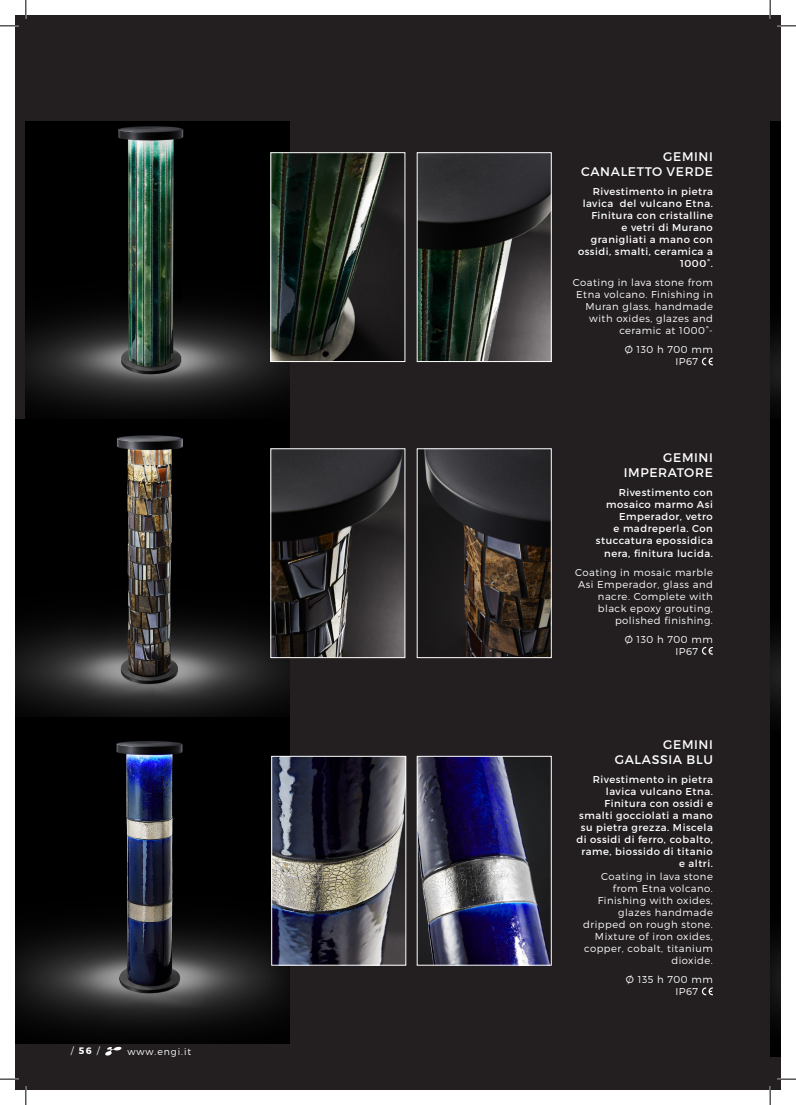
<style>
.page{position:relative;width:796px;height:1105px;background:#fff}
.page>*{position:absolute;margin:0;border:0;box-sizing:border-box;transform-origin:0 0}
.Caption_-_Right{font:12.5px "Montserrat";letter-spacing:.05em;color:#fff}
.Caption_-_Right-2{font:10px/12px "Montserrat";letter-spacing:.05em;color:#fff;text-align:right}
.Caption_-_Right-3{font:300 10px/12px "Montserrat";letter-spacing:.05em;color:#fff;text-align:right}
.Caption_-_Right-4{font:300 9.38px "Montserrat";letter-spacing:.1em;color:#fff}
.s1{font-weight:700}
</style>
<div class="page">
<div style="left:15px;top:15px;width:766px;height:1074px;background:#231f20"></div>
<img style="left:26px;top:122px;width:263px;height:297px">
<img style="left:15px;top:419px;width:274px;height:298px">
<img style="left:15px;top:717px;width:274px;height:326px">
<img style="left:272px;top:154px;width:131px;height:206px">
<div style="left:270px;top:152px;width:135px;height:210px;border:1px solid #fff"></div>
<img style="left:272px;top:450px;width:131px;height:205px">
<img style="left:273px;top:757px;width:131px;height:206px">
<div style="left:271px;top:755px;width:135px;height:210px;border:1px solid #fff"></div>
<img style="left:419px;top:154px;width:130px;height:206px">
<div style="left:417px;top:152px;width:134px;height:210px;border:1px solid #fff"></div>
<img style="left:419px;top:450px;width:130px;height:205px">
<img style="left:419px;top:757px;width:130px;height:206px">
<div style="left:417px;top:755px;width:134px;height:210px;border:1px solid #fff"></div>
<svg style="left:702px;top:357px;width:11px;height:8px"></svg>
<svg style="left:702px;top:646px;width:11px;height:8px"></svg>
<svg style="left:702px;top:987px;width:11px;height:7px"></svg>
<svg style="left:105px;top:1046px;width:17px;height:9px"></svg>
<svg style="left:0;top:25px;width:19px;height:2px"></svg>
<svg style="left:777px;top:25px;width:19px;height:2px"></svg>
<svg style="left:0;top:1078px;width:19px;height:1px"></svg>
<svg style="left:777px;top:1078px;width:19px;height:1px"></svg>
<svg style="left:25px;top:0;width:2px;height:19px"></svg>
<svg style="left:25px;top:1086px;width:2px;height:18px"></svg>
<svg style="left:769px;top:0;width:2px;height:19px"></svg>
<svg style="left:769px;top:1086px;width:2px;height:18px"></svg>
<p class="Caption_-_Right-4" style="left:71px;top:1044px;width:30px">/ <span class="s1">56</span> /</p>
<p class="Caption_-_Right-4" style="left:128px;top:1045px;width:65px">www.engi.it</p>
<p class="Caption_-_Right" style="left:663px;top:149px;width:51px">GEMINI</p>
<p class="Caption_-_Right" style="left:581px;top:164px;width:133px">CANALETTO VERDE</p>
<p class="Caption_-_Right-2" style="left:578px;top:185px;width:136px">Rivestimento in pietra lavica del vulcano Etna.<br>Finitura con cristalline<br>e vetri di Murano granigliati a mano con ossidi, smalti, ceramica a<br>1000°.</p>
<p class="Caption_-_Right-3" style="left:573px;top:276px;width:142px">Coating in lava stone from<br>Etna volcano. Finishing in<br>Muran glass, handmade with oxides, glazes and ceramic at 1000°-</p>
<p class="Caption_-_Right-3" style="left:625px;top:343px;width:90px">Ø 130 h 700 mm</p>
<p class="Caption_-_Right-3" style="left:675px;top:355px;width:24px">IP67</p>
<p class="Caption_-_Right" style="left:663px;top:450px;width:51px">GEMINI</p>
<p class="Caption_-_Right" style="left:624px;top:465px;width:91px">IMPERATORE</p>
<p class="Caption_-_Right-2" style="left:596px;top:486px;width:118px">Rivestimento con mosaico marmo Asi<br>Emperador, vetro<br>e madreperla. Con stuccatura epossidica nera, finitura lucida.</p>
<p class="Caption_-_Right-3" style="left:575px;top:565px;width:139px">Coating in mosaic marble<br>Asi Emperador, glass and nacre. Complete with black epoxy grouting, polished finishing.</p>
<p class="Caption_-_Right-3" style="left:625px;top:632px;width:90px">Ø 130 h 700 mm</p>
<p class="Caption_-_Right-3" style="left:675px;top:644px;width:24px">IP67</p>
<p class="Caption_-_Right" style="left:663px;top:736px;width:51px">GEMINI</p>
<p class="Caption_-_Right" style="left:615px;top:751px;width:100px">GALASSIA BLU</p>
<p class="Caption_-_Right-2" style="left:576px;top:773px;width:138px">Rivestimento in pietra lavica vulcano Etna.<br>Finitura con ossidi e smalti gocciolati a mano su pietra grezza. Miscela di ossidi di ferro, cobalto, rame, biossido di titanio e altri.</p>
<p class="Caption_-_Right-3" style="left:583px;top:870px;width:131px">Coating in lava stone from Etna volcano.<br>Finishing with oxides, glazes handmade dripped on rough stone.<br>Mixture of iron oxides, copper, cobalt, titanium dioxide.</p>
<p class="Caption_-_Right-3" style="left:626px;top:973px;width:88px">Ø 135 h 700 mm</p>
<p class="Caption_-_Right-3" style="left:675px;top:985px;width:24px">IP67</p>
</div>
